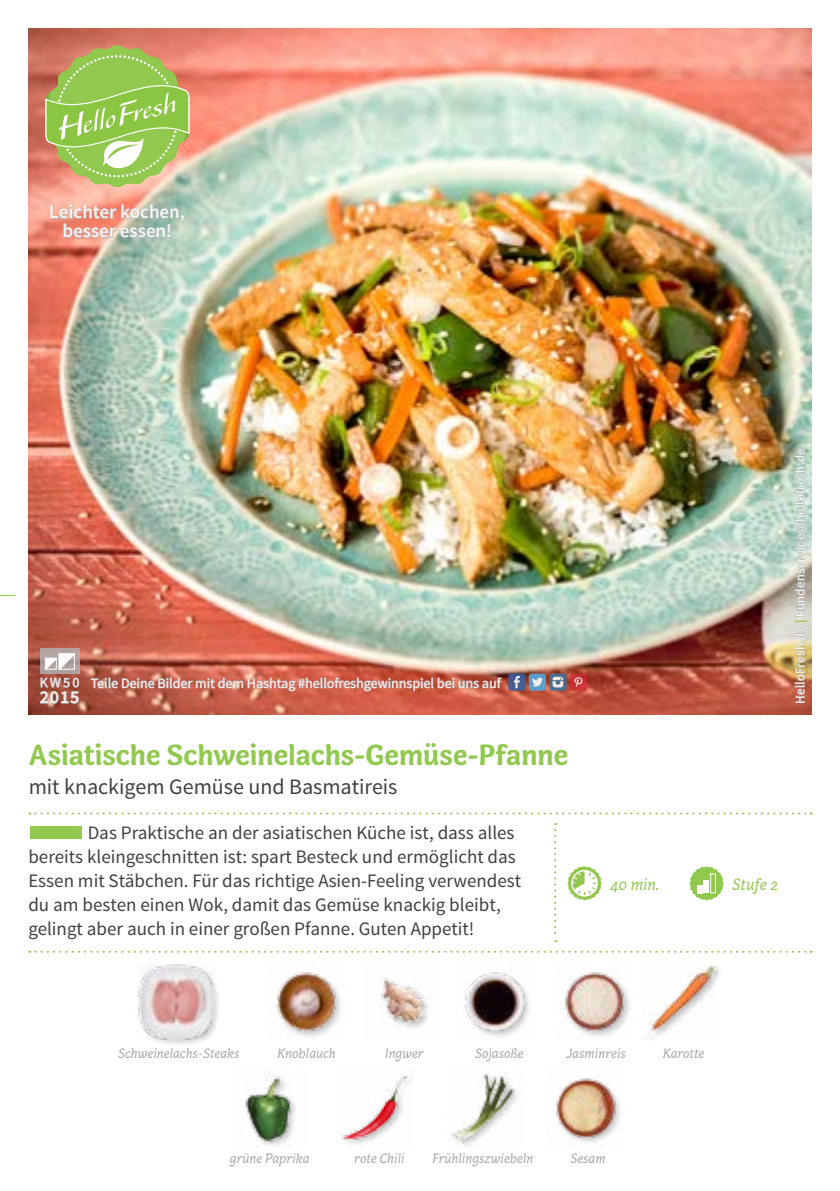
<style>
.page{position:relative;width:840px;height:1191px;background:#fff}
.page>*{position:absolute;margin:0;border:0;box-sizing:border-box;transform-origin:0 0}
.FRONT_Recipe_Title{font:700 30px "Capucine Basic";letter-spacing:-.005em;color:#91c84e}
.FRONT_Recipe_Subtitl{font:22px "Source Sans Pro";color:#414042}
.FRONT___BACK_Running{font:19px/24px "Source Sans Pro";color:#414042}
.t1{font:600 19px/19px "Source Sans Pro";color:#fff;text-align:center}
.t2{font:600 18px "Source Sans Pro";color:#fff}
.t3{font:italic 17px "Capucine Basic";color:#91c84e}
.FRONT_ingredients{font:italic 14px "Capucine Basic";color:#a7a9ac}
.t4{font:14px "Source Sans Pro";color:#fff}
.t5{font:13px "Source Sans Pro";letter-spacing:.02em;color:#fff}
.s1{font-weight:700;color:#91c84e}
</style>
<div class="page">
<img style="left:28px;top:28px;width:783px;height:686px">
<div style="left:40px;top:648px;width:39px;height:26px;background:#b3a2a0"></div>
<svg style="left:29px;top:950px;width:782px;height:2px"></svg>
<svg style="left:39px;top:653px;width:41px;height:51px"></svg>
<svg style="left:50px;top:204px;width:135px;height:48px;background:#c8a897"></svg>
<svg style="left:90px;top:673px;width:412px;height:24px;background:#c36f5d"></svg>
<div style="left:508px;top:673px;width:17px;height:17px;background:#455c91;border-radius:3px"></div>
<svg style="left:513px;top:676px;width:6px;height:12px"></svg>
<svg style="left:549px;top:673px;width:17px;height:17px"></svg>
<svg style="left:552px;top:677px;width:11px;height:10px"></svg>
<svg style="left:528px;top:673px;width:17px;height:17px"></svg>
<svg style="left:531px;top:677px;width:11px;height:9px"></svg>
<div style="left:569px;top:673px;width:17px;height:17px;background:#c83133;border-radius:3px"></div>
<svg style="left:574px;top:677px;width:8px;height:10px"></svg>
<svg style="left:0;top:595px;width:15px;height:1px"></svg>
<svg style="left:45px;top:45px;width:144px;height:143px;background:#aebf69"></svg>
<svg style="left:793px;top:625px;width:12px;height:78px"></svg>
<svg style="left:793px;top:447px;width:13px;height:170px;background:#b8c3ba"></svg>
<img style="left:451px;top:1073px;width:67px;height:73px">
<img style="left:556px;top:1078px;width:64px;height:65px">
<img style="left:245px;top:1071px;width:50px;height:74px">
<img style="left:341px;top:1069px;width:71px;height:76px">
<div style="left:138px;top:964px;width:82px;height:82px;background:#000;opacity:.2"></div>
<img style="left:138px;top:964px;width:76px;height:75px">
<img style="left:277px;top:972px;width:64px;height:66px">
<img style="left:380px;top:978px;width:48px;height:50px">
<img style="left:465px;top:972px;width:64px;height:66px">
<img style="left:565px;top:972px;width:65px;height:65px">
<img style="left:646px;top:964px;width:71px;height:75px">
<div style="left:37px;top:341px;width:64px;height:44px;background:#000;opacity:.75"></div>
<svg style="left:29px;top:812px;width:782px;height:130px"></svg>
<div style="left:37px;top:795px;width:64px;height:44px;background:#000;opacity:.75"></div>
<p class="t1" style="left:50px;top:203px;width:137px">Leichter kochen, besser essen!</p>
<p class="t4" style="left:40px;top:674px;width:41px">KW50</p>
<p class="t2" style="left:40px;top:686px;width:41px">2015</p>
<p class="t4" style="left:91px;top:674px;width:411px">Teile Deine Bilder mit dem Hashtag #hellofreshgewinnspiel bei uns auf</p>
<p class="FRONT_Recipe_Title" style="left:29px;top:731px;width:540px">Asiatische Schweinelachs-Gemüse-Pfanne</p>
<p class="FRONT_Recipe_Subtitl" style="left:29px;top:772px;width:370px">mit knackigem Gemüse und Basmatireis</p>
<p class="FRONT___BACK_Running" style="left:28px;top:820px;width:494px;text-indent:59px">Das Praktische an der asiatischen Küche ist, dass alles bereits kleingeschnitten ist: spart Besteck und ermöglicht das Essen mit Stäbchen. Für das richtige Asien-Feeling verwendest du am besten einen Wok, damit das Gemüse knackig bleibt, gelingt aber auch in einer großen Pfanne. Guten Appetit!</p>
<p class="t5" style="left:791px;top:703px;width:257px;rotate:-90deg">HelloFresh.de <span class="s1">|</span> kundenservice@hellofresh.de</p>
<p class="t3" style="left:609px;top:871px;width:51px">40 min.</p>
<p class="t3" style="left:731px;top:871px;width:47px">Stufe 2</p>
<p class="FRONT_ingredients" style="left:118px;top:1042px;width:123px">Schweinelachs-Steaks</p>
<p class="FRONT_ingredients" style="left:277px;top:1042px;width:60px">Knoblauch</p>
<p class="FRONT_ingredients" style="left:384px;top:1042px;width:40px">Ingwer</p>
<p class="FRONT_ingredients" style="left:475px;top:1042px;width:50px">Sojasoße</p>
<p class="FRONT_ingredients" style="left:565px;top:1042px;width:61px">Jasminreis</p>
<p class="FRONT_ingredients" style="left:662px;top:1042px;width:43px">Karotte</p>
<p class="FRONT_ingredients" style="left:230px;top:1148px;width:81px">grüne Paprika</p>
<p class="FRONT_ingredients" style="left:354px;top:1148px;width:52px">rote Chili</p>
<p class="FRONT_ingredients" style="left:432px;top:1148px;width:102px">Frühlingszwiebeln</p>
<p class="FRONT_ingredients" style="left:570px;top:1148px;width:37px">Sesam</p>
</div>
